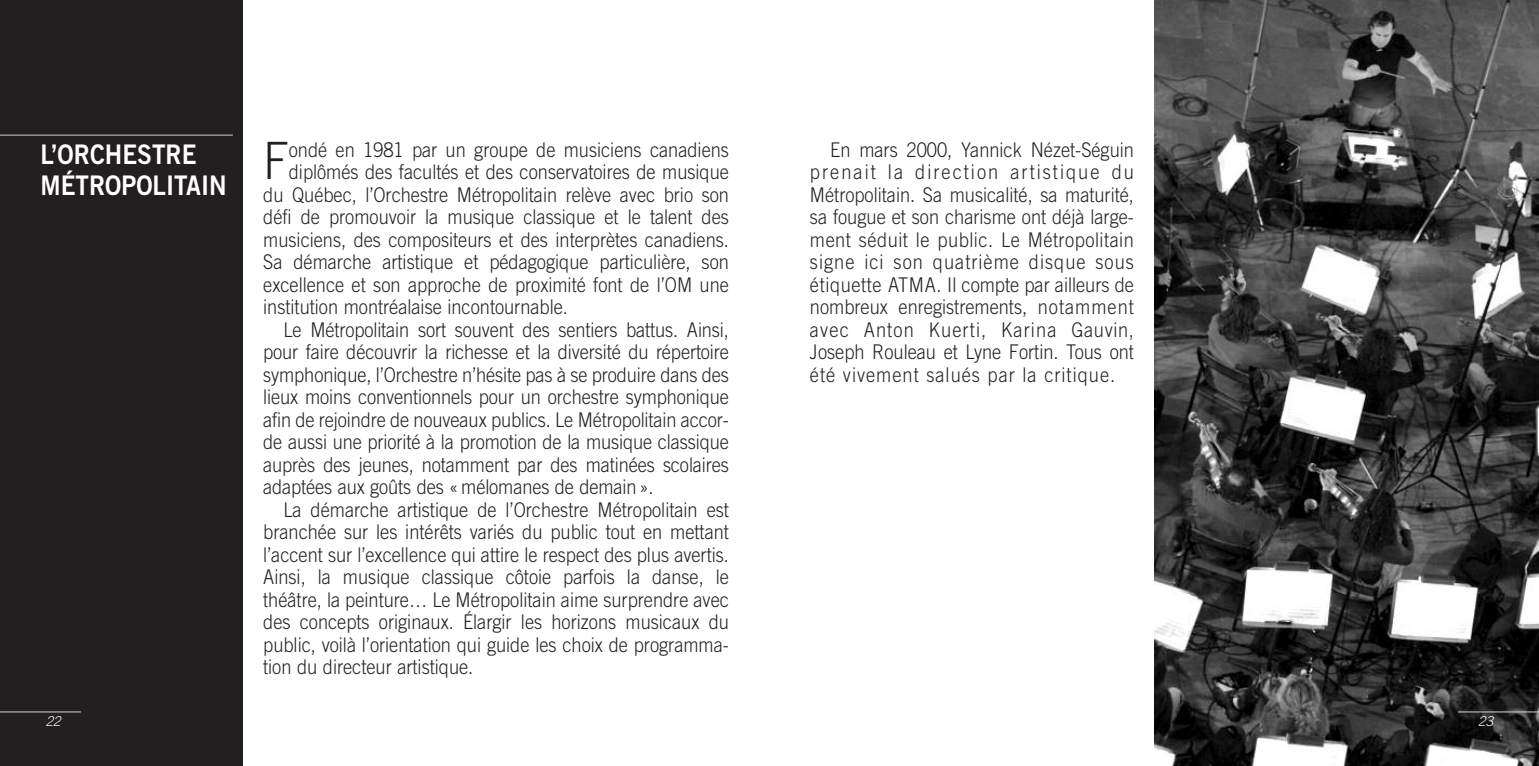
<style>
.page{position:relative;width:1539px;height:766px;background:#fff}
.page>*{position:absolute;margin:0;border:0;box-sizing:border-box;transform-origin:0 0}
.t1{font:300 51.52px "Trade Gothic";color:#231f20;scale:.9 1}
.t2{font:27px/31.5px "Trade Gothic Bold Two";color:#fff;scale:.9 1}
.t3{font:300 20.25px/22.5px "Trade Gothic";color:#231f20;text-align:justify;scale:.9 1}
.t4{font:italic 300 13.5px "Trade Gothic";color:#fff}
</style>
<div class="page">
<div style="left:0;top:0;width:243px;height:765px;background:#231f20"></div>
<img style="left:1154px;top:0;width:385px;height:765px">
<hr style="left:1458px;top:711px;width:81px;height:1px;background:#d1d2d4">
<hr style="left:0;top:711px;width:81px;height:1px;background:#d1d2d4">
<hr style="left:0;top:135px;width:233px;height:1px;background:#d1d2d4">
<h2 class="t2" style="left:40px;top:141px;width:209px">L’ORCHESTRE<br>MÉTROPOLITAIN</h2>
<h1 class="t1" style="left:263px;top:142px;width:30px">F</h1>
<p class="t3" style="left:289px;top:140px;width:491px">ondé en 1981 par un groupe de musiciens canadiens</p>
<p class="t3" style="left:289px;top:162px;width:491px">diplômés des facultés et des conservatoires de musique</p>
<p class="t3" style="left:263px;top:185px;width:519px">du Québec, l’Orchestre Métropolitain relève avec brio son</p>
<p class="t3" style="left:263px;top:207px;width:519px">défi de promouvoir la musique classique et le talent des</p>
<p class="t3" style="left:263px;top:230px;width:519px">musiciens, des compositeurs et des interprètes canadiens.</p>
<p class="t3" style="left:263px;top:252px;width:519px">Sa démarche artistique et pédagogique particulière, son</p>
<p class="t3" style="left:263px;top:275px;width:519px">excellence et son approche de proximité font de l’OM une</p>
<p class="t3" style="left:263px;top:297px;width:340px">institution montréalaise incontournable.</p>
<p class="t3" style="left:283px;top:320px;width:496px">Le Métropolitain sort souvent des sentiers battus. Ainsi,</p>
<p class="t3" style="left:263px;top:342px;width:519px">pour faire découvrir la richesse et la diversité du répertoire</p>
<p class="t3" style="left:263px;top:365px;width:519px">symphonique, l’Orchestre n’hésite pas à se produire dans des</p>
<p class="t3" style="left:263px;top:387px;width:519px">lieux moins conventionnels pour un orchestre symphonique</p>
<p class="t3" style="left:263px;top:410px;width:519px">afin de rejoindre de nouveaux publics. Le Métropolitain accor-</p>
<p class="t3" style="left:263px;top:432px;width:519px">de aussi une priorité à la promotion de la musique classique</p>
<p class="t3" style="left:263px;top:455px;width:519px">auprès des jeunes, notamment par des matinées scolaires</p>
<p class="t3" style="left:263px;top:477px;width:435px">adaptées aux goûts des « mélomanes de demain ».</p>
<p class="t3" style="left:283px;top:500px;width:497px">La démarche artistique de l’Orchestre Métropolitain est</p>
<p class="t3" style="left:263px;top:522px;width:519px">branchée sur les intérêts variés du public tout en mettant</p>
<p class="t3" style="left:263px;top:545px;width:519px">l’accent sur l’excellence qui attire le respect des plus avertis.</p>
<p class="t3" style="left:263px;top:567px;width:519px">Ainsi, la musique classique côtoie parfois la danse, le</p>
<p class="t3" style="left:263px;top:590px;width:519px">théâtre, la peinture… Le Métropolitain aime surprendre avec</p>
<p class="t3" style="left:263px;top:612px;width:519px">des concepts originaux. Élargir les horizons musicaux du</p>
<p class="t3" style="left:263px;top:635px;width:519px">public, voilà l’orientation qui guide les choix de programma-</p>
<p class="t3" style="left:263px;top:657px;width:235px">tion du directeur artistique.</p>
<p class="t3" style="left:810px;top:140px;width:362px;text-indent:20px">En mars 2000, Yannick Nézet-Séguin prenait la direction artistique du Métropolitain. Sa musicalité, sa maturité, sa fougue et son charisme ont déjà large&shy;ment séduit le public. Le Métropolitain signe ici son quatrième disque sous étiquette ATMA. Il compte par ailleurs de nombreux enregistrements, notamment avec Anton Kuerti, Karina Gauvin, Joseph Rouleau et Lyne Fortin. Tous ont été vivement salués par la critique.</p>
<p class="t4" style="left:46px;top:716px;width:17px">22</p>
<p class="t4" style="left:1478px;top:716px;width:17px">23</p>
</div>
